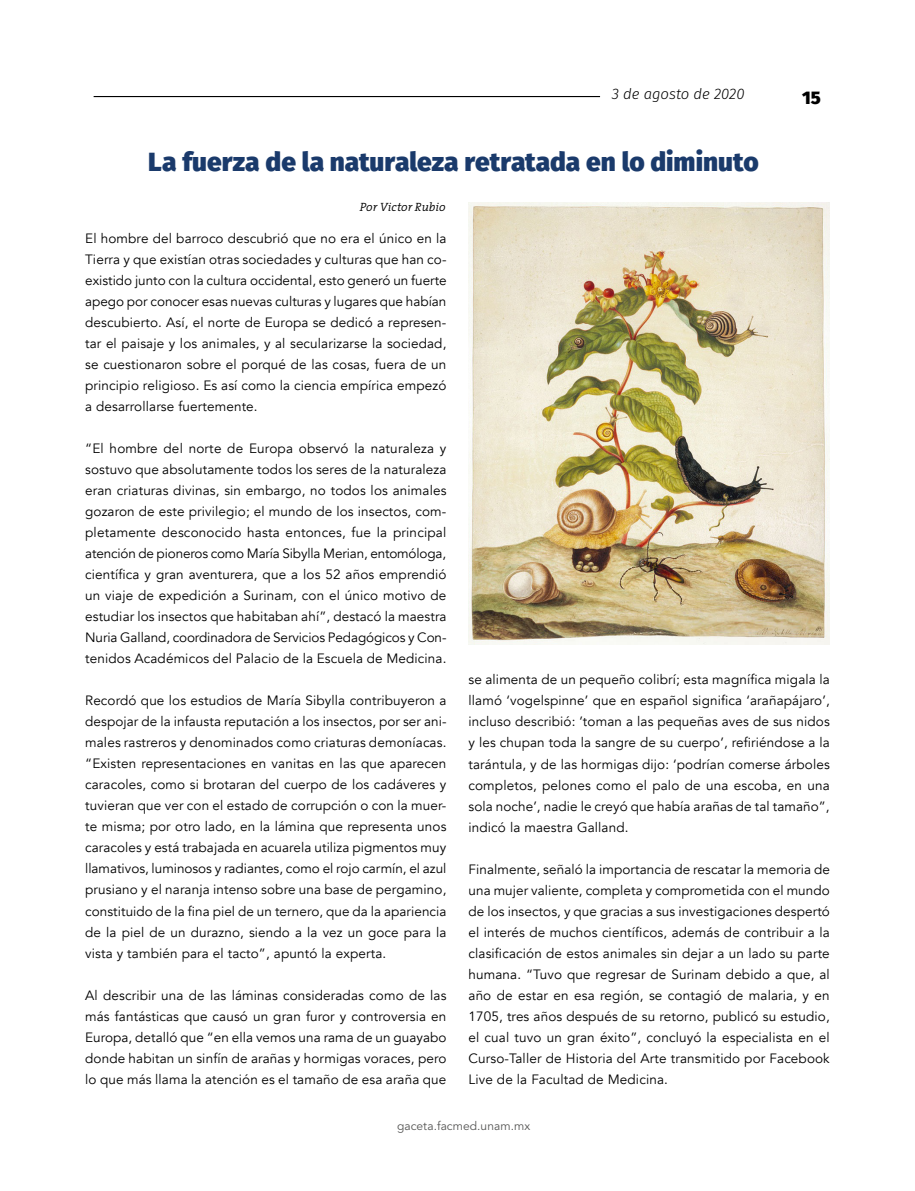
<style>
.page{position:relative;width:915px;height:1191px;background:#fff}
.page>*{position:absolute;margin:0;border:0;box-sizing:border-box;transform-origin:0 0}
.t1{font:800 26.25px "Fira Sans";color:#1a3a6b}
.t2{font:900 18px "Fira Sans";color:#000}
.t3{font:italic 300 15px "Fira Sans";color:#000}
.t4{font:13.5px/21px "Avenir";letter-spacing:.01em;color:#000;text-align:justify}
.t5{font:12px "Avenir LT Std";letter-spacing:.005em;color:#575756}
.t6{font:italic 300 12px "The Serif";color:#000}
</style>
<div class="page">
<hr style="left:94px;top:96px;width:506px;height:1px;background:#000">
<img style="left:468px;top:203px;width:361px;height:441px">
<p class="t3" style="left:611px;top:84px;width:134px">3 de agosto de 2020</p>
<h2 class="t2" style="left:802px;top:81px;width:20px">15</h2>
<h1 class="t1" style="left:148px;top:139px;width:611px">La fuerza de la naturaleza retratada en lo diminuto</h1>
<p class="t6" style="left:360px;top:197px;width:87px">Por Victor Rubio</p>
<p class="t4" style="left:85px;top:228px;width:363px">El hombre del barroco descubrió que no era el único en la Tierra y que existían otras sociedades y culturas que han co&shy;existido junto con la cultura occidental, esto generó un fuerte apego por conocer esas nuevas culturas y lugares que habían descubierto. Así, el norte de Europa se dedicó a represen&shy;tar el paisaje y los animales, y al secularizarse la sociedad, se cuestionaron sobre el porqué de las cosas, fuera de un principio religioso. Es así como la ciencia empírica empezó a desarrollarse fuertemente.</p>
<p class="t4" style="left:85px;top:438px;width:363px">“El hombre del norte de Europa observó la naturaleza y sostuvo que absolutamente todos los seres de la naturaleza eran criaturas divinas, sin embargo, no todos los animales gozaron de este privilegio; el mundo de los insectos, com&shy;pletamente desconocido hasta entonces, fue la principal atención de pioneros como María Sibylla Merian, entomóloga, científica y gran aventurera, que a los 52 años emprendió un viaje de expedición a Surinam, con el único motivo de estudiar los insectos que habitaban ahí”, destacó la maestra Nuria Galland, coordinadora de Servicios Pedagógicos y Con&shy;tenidos Académicos del Palacio de la Escuela de Medicina.</p>
<p class="t4" style="left:85px;top:690px;width:363px">Recordó que los estudios de María Sibylla contribuyeron a despojar de la infausta reputación a los insectos, por ser ani&shy;males rastreros y denominados como criaturas demoníacas. “Existen representaciones en vanitas en las que aparecen caracoles, como si brotaran del cuerpo de los cadáveres y tuvieran que ver con el estado de corrupción o con la muer&shy;te misma; por otro lado, en la lámina que representa unos caracoles y está trabajada en acuarela utiliza pigmentos muy llamativos, luminosos y radiantes, como el rojo carmín, el azul prusiano y el naranja intenso sobre una base de pergamino, constituido de la fina piel de un ternero, que da la apariencia de la piel de un durazno, siendo a la vez un goce para la vista y también para el tacto”, apuntó la experta.</p>
<p class="t4" style="left:85px;top:984px;width:363px">Al describir una de las láminas consideradas como de las más fantásticas que causó un gran furor y controversia en Europa, detalló que “en ella vemos una rama de un guayabo donde habitan un sinfín de arañas y hormigas voraces, pero lo que más llama la atención es el tamaño de esa araña que</p>
<p class="t4" style="left:468px;top:669px;width:362px">se alimenta de un pequeño colibrí; esta magnífica migala la llamó ‘vogelspinne’ que en español significa ‘arañapájaro’, incluso describió: ’toman a las pequeñas aves de sus nidos y les chupan toda la sangre de su cuerpo’, refiriéndose a la tarántula, y de las hormigas dijo: ‘podrían comerse árboles completos, pelones como el palo de una escoba, en una sola noche’, nadie le creyó que había arañas de tal tamaño”, indicó la maestra Galland.</p>
<p class="t4" style="left:468px;top:858px;width:363px">Finalmente, señaló la importancia de rescatar la memoria de una mujer valiente, completa y comprometida con el mundo de los insectos, y que gracias a sus investigaciones despertó el interés de muchos científicos, además de contribuir a la clasificación de estos animales sin dejar a un lado su parte humana. “Tuvo que regresar de Surinam debido a que, al año de estar en esa región, se contagió de malaria, y en 1705, tres años después de su retorno, publicó su estudio, el cual tuvo un gran éxito”, concluyó la especialista en el Curso-Taller de Historia del Arte transmitido por Facebook Live de la Facultad de Medicina.</p>
<p class="t5" style="left:397px;top:1119px;width:135px">gaceta.facmed.unam.mx</p>
</div>
